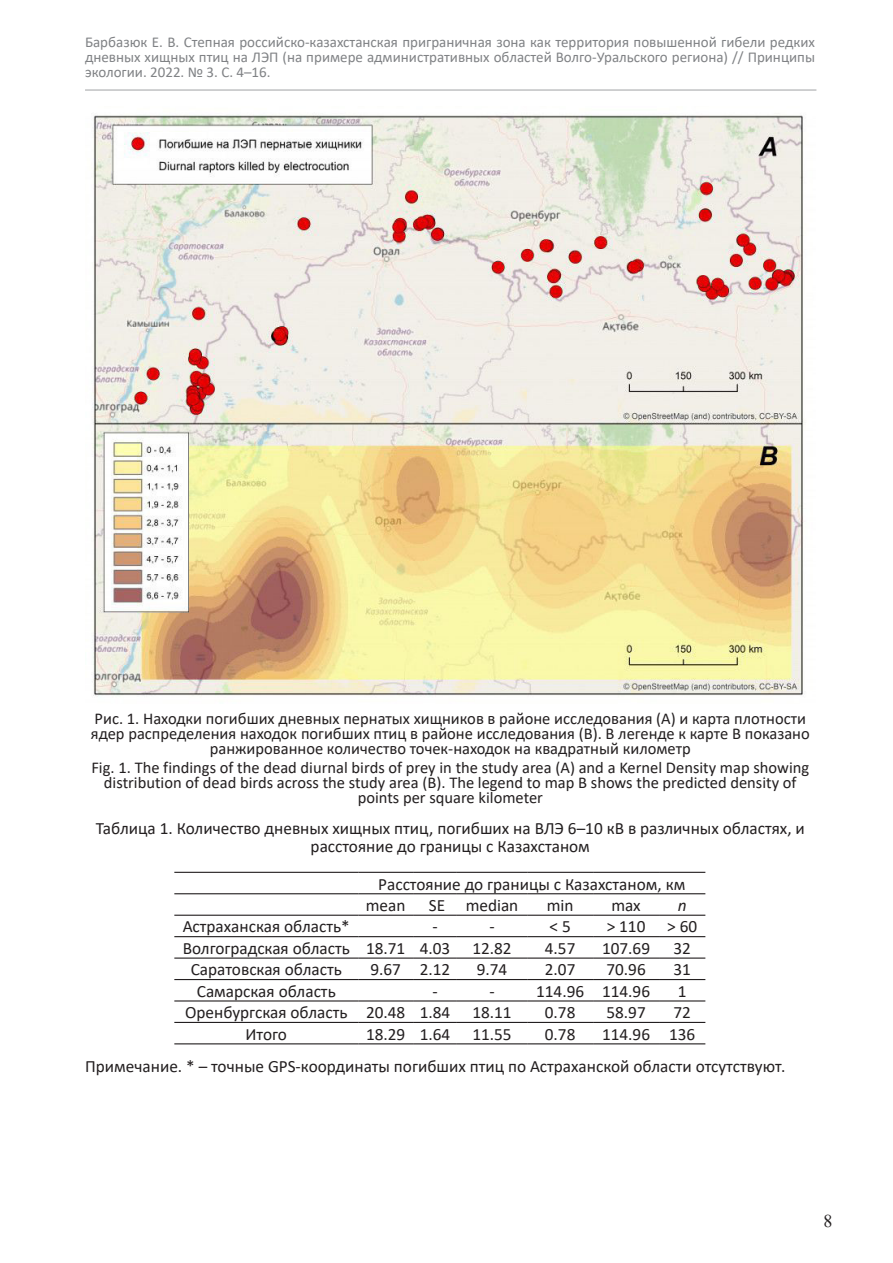
<style>
.page{position:relative;width:893px;height:1263px;background:#fff}
.page>*{position:absolute;margin:0;border:0;box-sizing:border-box;transform-origin:0 0}
.t1{font:18px "Times New Roman";color:#231f20}
.justifycenter{font:17.25px/18px "Calibri";color:#231f20;text-align:center}
.t2{font:italic 17.25px "Calibri";color:#231f20}
.justifycenter-2{font:16.5px/15px "Calibri";color:#231f20;text-align:center}
.t3{font:15px/15px "Calibri";color:#808285;text-align:justify}
</style>
<div class="page">
<hr style="left:85px;top:89px;width:731px;height:2px;background:#808285">
<img style="left:92px;top:115px;width:713px;height:581px">
<hr style="left:174px;top:872px;width:184px;height:1px;background:#231f20">
<hr style="left:358px;top:872px;width:55px;height:1px;background:#231f20">
<hr style="left:413px;top:872px;width:44px;height:1px;background:#231f20">
<hr style="left:457px;top:872px;width:70px;height:1px;background:#231f20">
<hr style="left:527px;top:872px;width:66px;height:1px;background:#231f20">
<hr style="left:593px;top:872px;width:66px;height:1px;background:#231f20">
<hr style="left:659px;top:872px;width:46px;height:1px;background:#231f20">
<hr style="left:174px;top:893px;width:184px;height:1px;background:#231f20">
<hr style="left:358px;top:893px;width:55px;height:1px;background:#231f20">
<hr style="left:413px;top:893px;width:44px;height:1px;background:#231f20">
<hr style="left:457px;top:893px;width:70px;height:1px;background:#231f20">
<hr style="left:527px;top:893px;width:66px;height:1px;background:#231f20">
<hr style="left:593px;top:893px;width:66px;height:1px;background:#231f20">
<hr style="left:659px;top:893px;width:46px;height:1px;background:#231f20">
<hr style="left:174px;top:915px;width:184px;height:1px;background:#231f20">
<hr style="left:358px;top:915px;width:55px;height:1px;background:#231f20">
<hr style="left:413px;top:915px;width:44px;height:1px;background:#231f20">
<hr style="left:457px;top:915px;width:70px;height:1px;background:#231f20">
<hr style="left:527px;top:915px;width:66px;height:1px;background:#231f20">
<hr style="left:593px;top:915px;width:66px;height:1px;background:#231f20">
<hr style="left:659px;top:915px;width:46px;height:1px;background:#231f20">
<hr style="left:174px;top:936px;width:184px;height:1px;background:#231f20">
<hr style="left:358px;top:936px;width:55px;height:1px;background:#231f20">
<hr style="left:413px;top:936px;width:44px;height:1px;background:#231f20">
<hr style="left:457px;top:936px;width:70px;height:1px;background:#231f20">
<hr style="left:527px;top:936px;width:66px;height:1px;background:#231f20">
<hr style="left:593px;top:936px;width:66px;height:1px;background:#231f20">
<hr style="left:659px;top:936px;width:46px;height:1px;background:#231f20">
<hr style="left:174px;top:957px;width:184px;height:2px;background:#231f20">
<hr style="left:358px;top:957px;width:55px;height:2px;background:#231f20">
<hr style="left:413px;top:957px;width:44px;height:2px;background:#231f20">
<hr style="left:457px;top:957px;width:70px;height:2px;background:#231f20">
<hr style="left:527px;top:957px;width:66px;height:2px;background:#231f20">
<hr style="left:593px;top:957px;width:66px;height:2px;background:#231f20">
<hr style="left:659px;top:957px;width:46px;height:2px;background:#231f20">
<hr style="left:174px;top:979px;width:184px;height:1px;background:#231f20">
<hr style="left:358px;top:979px;width:55px;height:1px;background:#231f20">
<hr style="left:413px;top:979px;width:44px;height:1px;background:#231f20">
<hr style="left:457px;top:979px;width:70px;height:1px;background:#231f20">
<hr style="left:527px;top:979px;width:66px;height:1px;background:#231f20">
<hr style="left:593px;top:979px;width:66px;height:1px;background:#231f20">
<hr style="left:659px;top:979px;width:46px;height:1px;background:#231f20">
<hr style="left:174px;top:1000px;width:184px;height:1px;background:#231f20">
<hr style="left:358px;top:1000px;width:55px;height:1px;background:#231f20">
<hr style="left:413px;top:1000px;width:44px;height:1px;background:#231f20">
<hr style="left:457px;top:1000px;width:70px;height:1px;background:#231f20">
<hr style="left:527px;top:1000px;width:66px;height:1px;background:#231f20">
<hr style="left:593px;top:1000px;width:66px;height:1px;background:#231f20">
<hr style="left:659px;top:1000px;width:46px;height:1px;background:#231f20">
<hr style="left:174px;top:1022px;width:184px;height:1px;background:#231f20">
<hr style="left:358px;top:1022px;width:55px;height:1px;background:#231f20">
<hr style="left:413px;top:1022px;width:44px;height:1px;background:#231f20">
<hr style="left:457px;top:1022px;width:70px;height:1px;background:#231f20">
<hr style="left:527px;top:1022px;width:66px;height:1px;background:#231f20">
<hr style="left:593px;top:1022px;width:66px;height:1px;background:#231f20">
<hr style="left:659px;top:1022px;width:46px;height:1px;background:#231f20">
<hr style="left:174px;top:1043px;width:184px;height:1px;background:#231f20">
<hr style="left:358px;top:1043px;width:55px;height:1px;background:#231f20">
<hr style="left:413px;top:1043px;width:44px;height:1px;background:#231f20">
<hr style="left:457px;top:1043px;width:70px;height:1px;background:#231f20">
<hr style="left:527px;top:1043px;width:66px;height:1px;background:#231f20">
<hr style="left:593px;top:1043px;width:66px;height:1px;background:#231f20">
<hr style="left:659px;top:1043px;width:46px;height:1px;background:#231f20">
<p class="t3" style="left:85px;top:34px;width:731px">Барбазюк Е. В. Степная российско-казахстанская приграничная зона как территория повышенной гибели редких дневных хищных птиц на ЛЭП (на примере административных областей Волго-Уральского региона) // Принципы экологии. 2022. № 3. С. 4–16.</p>
<p class="justifycenter-2" style="left:91px;top:710px;width:720px">Рис. 1. Находки погибших дневных пернатых хищников в районе исследования (А) и карта плотности ядер распределения находок погибших птиц в районе исследования (В). В легенде к карте В показано ранжированное количество точек-находок на квадратный километр</p>
<p class="justifycenter-2" style="left:91px;top:760px;width:719px">Fig. 1. The findings of the dead diurnal birds of prey in the study area (A) and a Kernel Density map showing distribution of dead birds across the study area (B). The legend to map B shows the predicted density of points per square kilometer</p>
<p class="justifycenter" style="left:96px;top:818px;width:711px">Таблица 1. Количество дневных хищных птиц, погибших на ВЛЭ 6–10 кВ в различных областях, и расстояние до границы с Казахстаном</p>
<p class="justifycenter" style="left:378px;top:874px;width:309px">Расстояние до границы с Казахстаном, км</p>
<p class="justifycenter" style="left:366px;top:896px;width:41px">mean</p>
<p class="justifycenter" style="left:429px;top:896px;width:18px">SE</p>
<p class="justifycenter" style="left:466px;top:896px;width:54px">median</p>
<p class="justifycenter" style="left:547px;top:896px;width:28px">min</p>
<p class="justifycenter" style="left:611px;top:896px;width:31px">max</p>
<p class="t2" style="left:678px;top:893px;width:10px">n</p>
<p class="justifycenter" style="left:183px;top:917px;width:169px">Астраханская область*</p>
<p class="justifycenter" style="left:432px;top:917px;width:7px">-</p>
<p class="justifycenter" style="left:489px;top:917px;width:7px">-</p>
<p class="justifycenter" style="left:549px;top:917px;width:23px">&lt; 5</p>
<p class="justifycenter" style="left:607px;top:917px;width:40px">&gt; 110</p>
<p class="justifycenter" style="left:667px;top:917px;width:31px">&gt; 60</p>
<p class="justifycenter" style="left:183px;top:939px;width:169px">Волгоградская область</p>
<p class="justifycenter" style="left:366px;top:939px;width:41px">18.71</p>
<p class="justifycenter" style="left:420px;top:939px;width:32px">4.03</p>
<p class="justifycenter" style="left:472px;top:939px;width:41px">12.82</p>
<p class="justifycenter" style="left:545px;top:939px;width:32px">4.57</p>
<p class="justifycenter" style="left:602px;top:939px;width:50px">107.69</p>
<p class="justifycenter" style="left:673px;top:939px;width:19px">32</p>
<p class="justifycenter" style="left:191px;top:960px;width:153px">Саратовская область</p>
<p class="justifycenter" style="left:370px;top:960px;width:32px">9.67</p>
<p class="justifycenter" style="left:420px;top:960px;width:32px">2.12</p>
<p class="justifycenter" style="left:477px;top:960px;width:32px">9.74</p>
<p class="justifycenter" style="left:545px;top:960px;width:32px">2.07</p>
<p class="justifycenter" style="left:606px;top:960px;width:41px">70.96</p>
<p class="justifycenter" style="left:673px;top:960px;width:19px">31</p>
<p class="justifycenter" style="left:197px;top:981px;width:140px">Самарская область</p>
<p class="justifycenter" style="left:432px;top:981px;width:7px">-</p>
<p class="justifycenter" style="left:489px;top:981px;width:7px">-</p>
<p class="justifycenter" style="left:536px;top:981px;width:50px">114.96</p>
<p class="justifycenter" style="left:602px;top:981px;width:50px">114.96</p>
<p class="justifycenter" style="left:678px;top:981px;width:10px">1</p>
<p class="justifycenter" style="left:185px;top:1003px;width:164px">Оренбургская область</p>
<p class="justifycenter" style="left:366px;top:1003px;width:41px">20.48</p>
<p class="justifycenter" style="left:420px;top:1003px;width:32px">1.84</p>
<p class="justifycenter" style="left:472px;top:1003px;width:41px">18.11</p>
<p class="justifycenter" style="left:545px;top:1003px;width:32px">0.78</p>
<p class="justifycenter" style="left:606px;top:1003px;width:41px">58.97</p>
<p class="justifycenter" style="left:673px;top:1003px;width:19px">72</p>
<p class="justifycenter" style="left:246px;top:1024px;width:43px">Итого</p>
<p class="justifycenter" style="left:366px;top:1024px;width:41px">18.29</p>
<p class="justifycenter" style="left:420px;top:1024px;width:32px">1.64</p>
<p class="justifycenter" style="left:472px;top:1024px;width:41px">11.55</p>
<p class="justifycenter" style="left:545px;top:1024px;width:32px">0.78</p>
<p class="justifycenter" style="left:602px;top:1024px;width:50px">114.96</p>
<p class="justifycenter" style="left:669px;top:1024px;width:28px">136</p>
<p class="justifycenter" style="left:85px;top:1057px;width:702px">Примечание. * – точные GPS-координаты погибших птиц по Астраханской области отсутствуют.</p>
<p class="t1" style="left:824px;top:1208px;width:10px">8</p>
</div>
